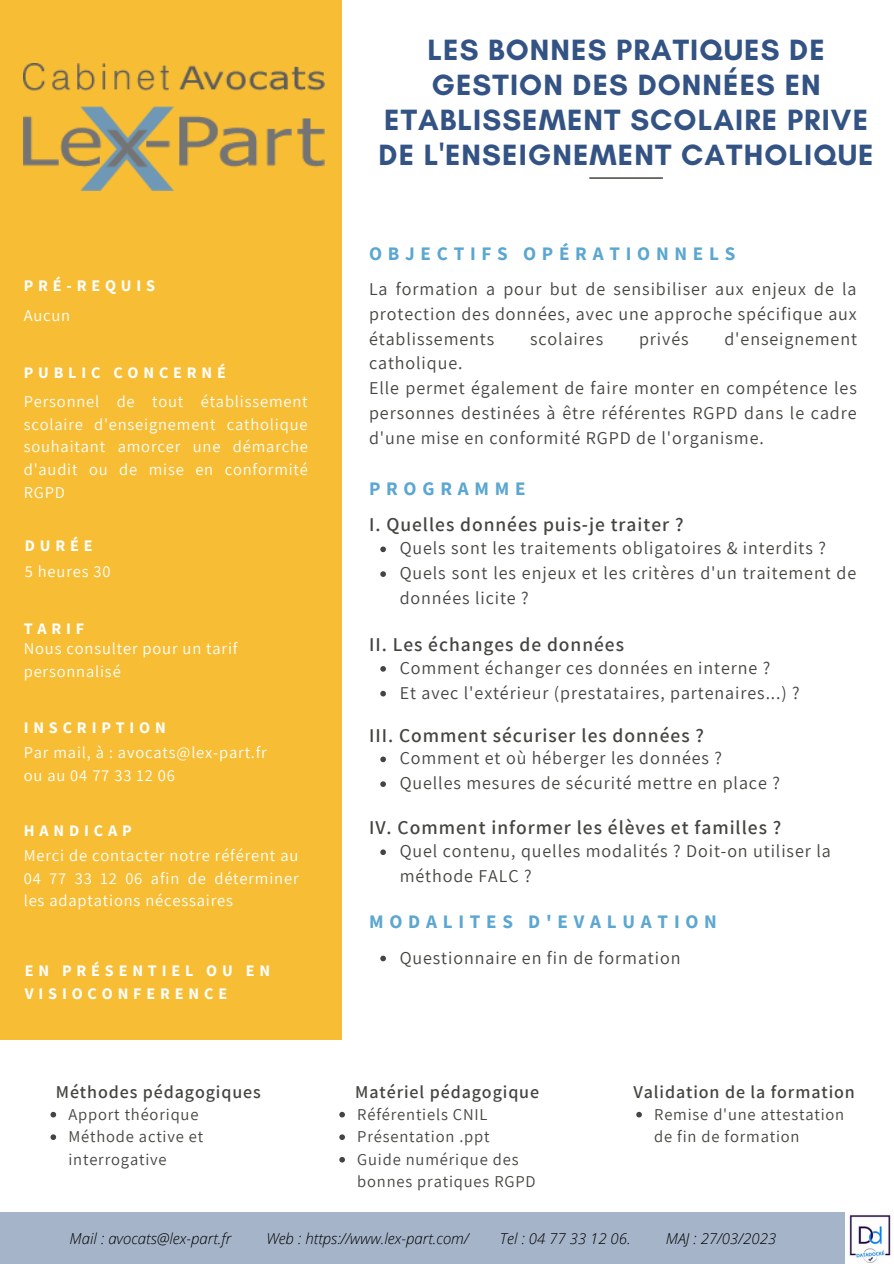
<style>
.page{position:relative;width:894px;height:1264px;background:#fff}
.page>*{position:absolute;margin:0;border:0;box-sizing:border-box;transform-origin:0 0}
.t1{font:700 29.85px/35px "Glacial Indifference";letter-spacing:.035em;color:#335384;text-align:center}
.t2{font:600 19.5px "Assistant";letter-spacing:.05em;color:#444440}
.t3{font:700 19.05px "Source Sans Pro";letter-spacing:.3em;color:#5ba7d1}
.t4{font:18px/24.8px "Assistant";letter-spacing:.05em;color:#444440}
.t5{font:600 18px "Assistant";letter-spacing:.05em;color:#444440}
.t6{font:16.5px/22.5px "Assistant";letter-spacing:.05em;color:#fff}
.t7{font:16.5px/22.5px "Assistant";letter-spacing:.05em;color:#444440}
.t8{font:16.5px/22.5px "Assistant";letter-spacing:.05em;color:#fefefe;text-align:justify}
.t9{font:700 16.05px/22.5px "Source Sans Pro";letter-spacing:.3em;color:#fff}
.t10{font:italic 300 15px "Open Sans";color:#000}
</style>
<div class="page">
<div style="left:0;top:0;width:342px;height:1039px;background:#f7be35"></div>
<svg style="left:589px;top:177px;width:73px;height:2px"></svg>
<img style="left:24px;top:63px;width:300px;height:127px">
<div style="left:0;top:1212px;width:893px;height:51px;background:#a6b4c9"></div>
<svg style="left:380px;top:546px;width:6px;height:6px"></svg>
<svg style="left:380px;top:571px;width:6px;height:6px"></svg>
<svg style="left:380px;top:666px;width:6px;height:5px"></svg>
<svg style="left:380px;top:691px;width:6px;height:5px"></svg>
<svg style="left:339px;top:1111px;width:6px;height:6px"></svg>
<svg style="left:339px;top:1134px;width:6px;height:5px"></svg>
<svg style="left:339px;top:1157px;width:6px;height:5px"></svg>
<svg style="left:50px;top:1111px;width:6px;height:6px"></svg>
<svg style="left:50px;top:1134px;width:6px;height:5px"></svg>
<img style="left:845px;top:1212px;width:48px;height:51px">
<svg style="left:380px;top:756px;width:6px;height:6px"></svg>
<svg style="left:380px;top:781px;width:6px;height:6px"></svg>
<svg style="left:380px;top:849px;width:6px;height:6px"></svg>
<svg style="left:380px;top:955px;width:6px;height:6px"></svg>
<svg style="left:636px;top:1111px;width:5px;height:6px"></svg>
<p class="t9" style="left:24px;top:274px;width:133px">PRÉ-REQUIS</p>
<p class="t6" style="left:24px;top:303px;width:48px">Aucun</p>
<p class="t9" style="left:24px;top:361px;width:204px">PUBLIC CONCERNÉ</p>
<p class="t8" style="left:24px;top:390px;width:286px">Personnel de tout établissement scolaire d'enseignement catholique souhaitant amorcer une démarche d'audit ou de mise en conformité RGPD</p>
<p class="t9" style="left:25px;top:534px;width:69px">DURÉE</p>
<p class="t6" style="left:25px;top:560px;width:87px">5 heures 30</p>
<p class="t9" style="left:24px;top:616px;width:62px">TARIF</p>
<p class="t6" style="left:24px;top:637px;width:215px">Nous consulter pour un tarif personnalisé</p>
<p class="t9" style="left:24px;top:716px;width:143px">INSCRIPTION</p>
<p class="t6" style="left:24px;top:741px;width:244px">Par mail, à : avocats@lex-part.fr ou au 04 77 33 12 06</p>
<p class="t9" style="left:24px;top:818px;width:109px">HANDICAP</p>
<p class="t6" style="left:24px;top:844px;width:276px;text-align:justify">Merci de contacter notre référent au 04 77 33 12 06 afin de déterminer les adaptations nécessaires</p>
<p class="t9" style="left:25px;top:959px;width:247px">EN PRÉSENTIEL OU EN<br>VISIOCONFERENCE</p>
<p class="t5" style="left:56px;top:1079px;width:206px">Méthodes pédagogiques</p>
<p class="t7" style="left:68px;top:1102px;width:136px">Apport théorique<br>Méthode active et interrogative</p>
<h1 class="t1" style="left:378px;top:32px;width:496px">LES BONNES PRATIQUES DE<br>GESTION DES DONNÉES EN<br>ETABLISSEMENT SCOLAIRE PRIVE<br>DE L'ENSEIGNEMENT CATHOLIQUE</h1>
<p class="t3" style="left:369px;top:241px;width:368px">OBJECTIFS OPÉRATIONNELS</p>
<p class="t4" style="left:369px;top:276px;width:489px;text-align:justify">La formation a pour but de sensibiliser aux enjeux de la protection des données, avec une approche spécifique aux établissements</p>
<p class="t4" style="left:530px;top:325px;width:74px">scolaires</p>
<p class="t4" style="left:639px;top:325px;width:51px">privés</p>
<p class="t4" style="left:724px;top:325px;width:134px">d'enseignement</p>
<p class="t4" style="left:369px;top:350px;width:489px">catholique.<br>Elle permet également de faire monter en compétence les personnes destinées à être référentes RGPD dans le cadre d'une mise en conformité RGPD de l'organisme.</p>
<p class="t3" style="left:369px;top:476px;width:158px">PROGRAMME</p>
<p class="t2" style="left:369px;top:511px;width:316px">I. Quelles données puis-je traiter ?</p>
<p class="t4" style="left:399px;top:535px;width:458px">Quels sont les traitements obligatoires &amp; interdits ?<br>Quels sont les enjeux et les critères d'un traitement de données licite ?</p>
<p class="t2" style="left:369px;top:631px;width:256px">II. Les échanges de données</p>
<p class="t4" style="left:399px;top:655px;width:401px">Comment échanger ces données en interne ?<br>Et avec l'extérieur (prestataires, partenaires...) ?</p>
<p class="t2" style="left:369px;top:721px;width:336px">III. Comment sécuriser les données ?</p>
<p class="t4" style="left:399px;top:745px;width:381px">Comment et où héberger les données ?<br>Quelles mesures de sécurité mettre en place ?</p>
<p class="t2" style="left:369px;top:814px;width:413px">IV. Comment informer les élèves et familles ?</p>
<p class="t4" style="left:399px;top:838px;width:432px">Quel contenu, quelles modalités ? Doit-on utiliser la méthode FALC ?</p>
<p class="t3" style="left:369px;top:909px;width:349px">MODALITES D'EVALUATION</p>
<p class="t4" style="left:399px;top:944px;width:282px">Questionnaire en fin de formation</p>
<p class="t5" style="left:355px;top:1079px;width:185px">Matériel pédagogique</p>
<p class="t7" style="left:357px;top:1102px;width:180px">Référentiels CNIL<br>Présentation .ppt<br>Guide numérique des bonnes pratiques RGPD</p>
<p class="t5" style="left:633px;top:1079px;width:223px">Validation de la formation</p>
<p class="t7" style="left:654px;top:1102px;width:191px">Remise d'une attestation de fin de formation</p>
<p class="t10" style="left:69px;top:1227px;width:163px">Mail : avocats@lex-part.fr</p>
<p class="t10" style="left:266px;top:1227px;width:204px">Web : https://www.lex-part.com/</p>
<p class="t10" style="left:500px;top:1227px;width:132px">Tel : 04 77 33 12 06.</p>
<p class="t10" style="left:665px;top:1227px;width:112px">MAJ : 27/03/2023</p>
</div>
